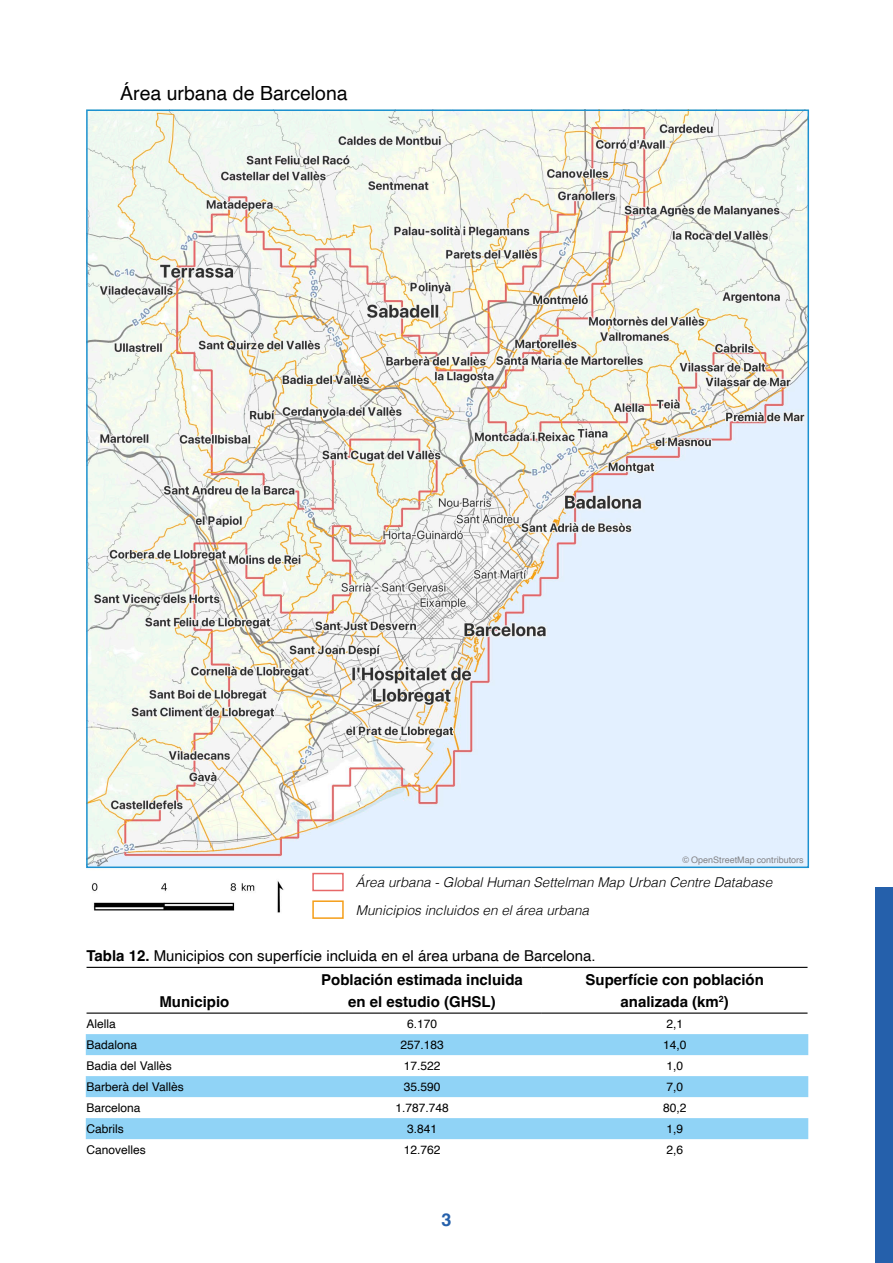
<style>
.page{position:relative;width:893px;height:1263px;background:#fff}
.page>*{position:absolute;margin:0;border:0;box-sizing:border-box;transform-origin:0 0}
.titol_mapa{font:19.5px "Helvetica";color:#000}
.t1{font:700 18px "Helvetica";color:#2560ab}
.t2{font:700 15px/22.5px "Helvetica";color:#000;text-align:center}
.t3{font:15px "Helvetica";color:#000}
.cos_mapes{font:italic 300 13.5px "Helvetica";color:#000}
.t4{font:12px "Helvetica";color:#000}
.titol_mapa-2{font:9px "Helvetica";color:#828285}
.s1{font-weight:700}
</style>
<div class="page">
<div style="left:876px;top:887px;width:17px;height:376px;background:#2560ab"></div>
<img style="left:86px;top:112px;width:722px;height:801px">
<div style="left:312px;top:873px;width:32px;height:18px;border:2px solid #e76868"></div>
<div style="left:312px;top:900px;width:32px;height:19px;border:2px solid #f59e18"></div>
<svg style="left:86px;top:1034px;width:722px;height:105px;fill:#90d3f6"></svg>
<hr style="left:87px;top:967px;width:216px;height:1px;background:#000">
<hr style="left:303px;top:967px;width:238px;height:1px;background:#000">
<hr style="left:541px;top:967px;width:266px;height:1px;background:#000">
<hr style="left:87px;top:1012px;width:216px;height:2px;background:#000">
<hr style="left:303px;top:1012px;width:238px;height:2px;background:#000">
<hr style="left:541px;top:1012px;width:266px;height:2px;background:#000">
<p class="titol_mapa" style="left:120px;top:78px;width:229px">Área urbana de Barcelona</p>
<p class="titol_mapa-2" style="left:682px;top:853px;width:123px">© OpenStreetMap contributors</p>
<p class="cos_mapes" style="left:356px;top:870px;width:418px">Área urbana - Global Human Settelman Map Urban Centre Database</p>
<p class="cos_mapes" style="left:356px;top:898px;width:235px">Municipios incluidos en el área urbana</p>
<p class="t3" style="left:87px;top:944px;width:511px"><span class="s1">Tabla 12.</span> Municipios con superfície incluida en el área urbana de Barcelona.</p>
<p class="t2" style="left:159px;top:992px;width:72px">Municipio</p>
<p class="t2" style="left:321px;top:970px;width:203px">Población estimada incluida en el estudio (GHSL)</p>
<p class="t2" style="left:585px;top:970px;width:180px">Superfície con población analizada (km<sup>2</sup>)</p>
<p class="t4" style="left:87px;top:1015px;width:31px">Alella</p>
<p class="t4" style="left:407px;top:1015px;width:32px">6.170</p>
<p class="t4" style="left:666px;top:1015px;width:18px">2,1</p>
<p class="t4" style="left:87px;top:1036px;width:52px">Badalona</p>
<p class="t4" style="left:400px;top:1036px;width:45px">257.183</p>
<p class="t4" style="left:663px;top:1036px;width:25px">14,0</p>
<p class="t4" style="left:87px;top:1057px;width:87px">Badia del Vallès</p>
<p class="t4" style="left:404px;top:1057px;width:38px">17.522</p>
<p class="t4" style="left:666px;top:1057px;width:18px">1,0</p>
<p class="t4" style="left:87px;top:1078px;width:99px">Barberà del Vallès</p>
<p class="t4" style="left:404px;top:1078px;width:38px">35.590</p>
<p class="t4" style="left:666px;top:1078px;width:18px">7,0</p>
<p class="t4" style="left:87px;top:1099px;width:56px">Barcelona</p>
<p class="t4" style="left:395px;top:1099px;width:55px">1.787.748</p>
<p class="t4" style="left:663px;top:1099px;width:25px">80,2</p>
<p class="t4" style="left:87px;top:1120px;width:39px">Cabrils</p>
<p class="t4" style="left:407px;top:1120px;width:32px">3.841</p>
<p class="t4" style="left:666px;top:1120px;width:18px">1,9</p>
<p class="t4" style="left:87px;top:1141px;width:61px">Canovelles</p>
<p class="t4" style="left:404px;top:1141px;width:38px">12.762</p>
<p class="t4" style="left:666px;top:1141px;width:18px">2,6</p>
<h2 class="t1" style="left:441px;top:1208px;width:12px">3</h2>
</div>
